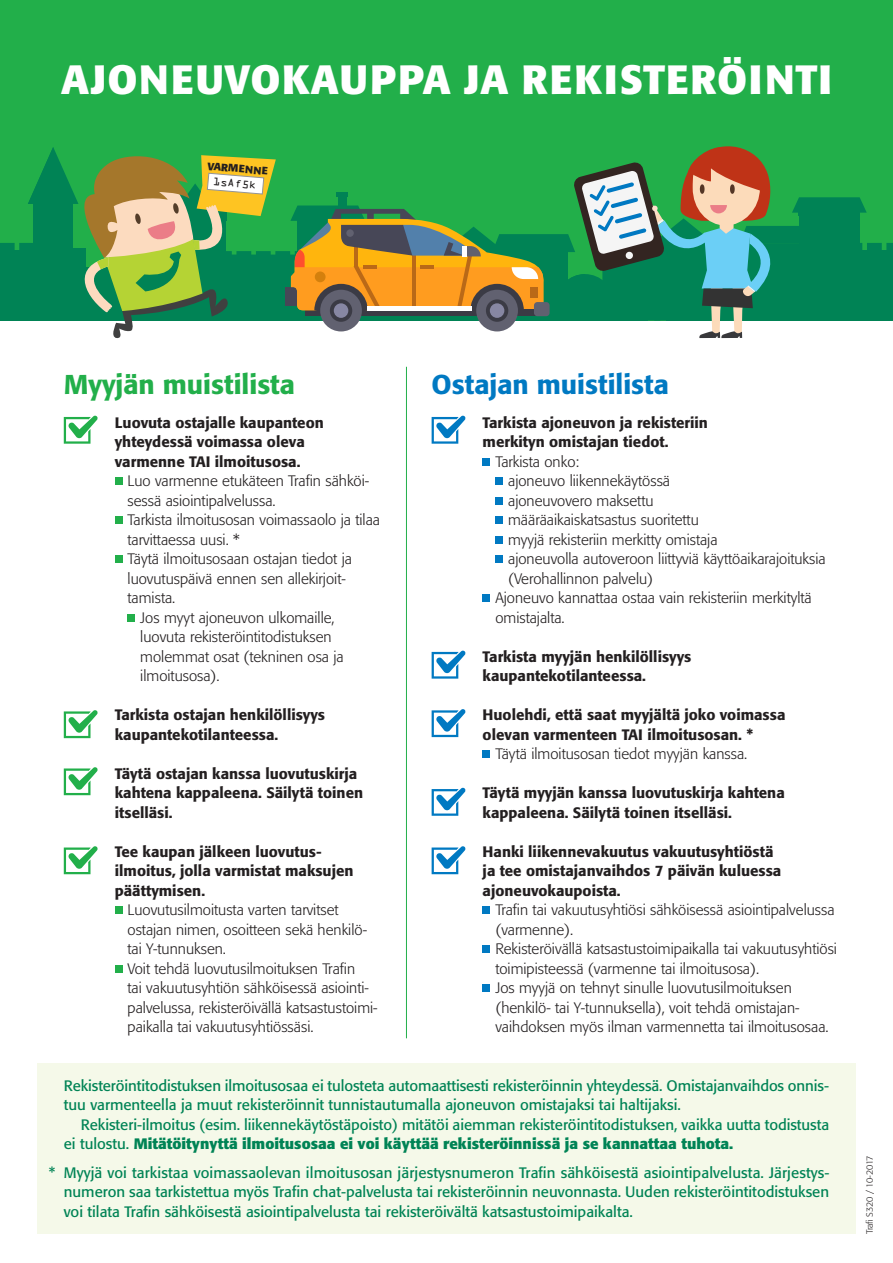
<style>
.page{position:relative;width:893px;height:1263px;background:#fff}
.page>*{position:absolute;margin:0;border:0;box-sizing:border-box;transform-origin:0 0}
.t1{font:700 40.5px "Formata";letter-spacing:.045em;color:#fff}
.t2{font:500 27px "Formata";color:#0079c2}
.t3{font:500 27px "Formata";color:#22af4a}
.t4{font:300 15px/19.5px "Formata";color:#231f20}
.t5{font:15px/19.5px "Formata";color:#008355}
.t6{font:500 15px/19.5px "Formata";color:#231f20}
.t7{font:700 10.5px "Formata";color:#231f20;scale:1.04 1}
.t8{font:9.75px "OCRA Std";color:#231f20;scale:1.04 1}
.t9{font:300 9px "Formata";letter-spacing:-.025em;color:#231f20}
.s1{font-weight:700}
</style>
<div class="page">
<div style="left:0;top:0;width:893px;height:320px;background:#22af4a"></div>
<div style="left:37px;top:1064px;width:819px;height:170px;background:#f5f9e9"></div>
<div style="left:115px;top:477px;width:7px;height:8px;background:#22af4a"></div>
<div style="left:115px;top:516px;width:7px;height:8px;background:#22af4a"></div>
<div style="left:115px;top:555px;width:7px;height:8px;background:#22af4a"></div>
<div style="left:128px;top:614px;width:7px;height:7px;background:#22af4a"></div>
<div style="left:115px;top:906px;width:7px;height:8px;background:#22af4a"></div>
<div style="left:115px;top:965px;width:7px;height:7px;background:#22af4a"></div>
<div style="left:483px;top:458px;width:7px;height:7px;background:#0079c2"></div>
<div style="left:495px;top:477px;width:8px;height:8px;background:#0079c2"></div>
<div style="left:495px;top:497px;width:8px;height:7px;background:#0079c2"></div>
<div style="left:495px;top:516px;width:8px;height:8px;background:#0079c2"></div>
<div style="left:495px;top:536px;width:8px;height:7px;background:#0079c2"></div>
<div style="left:495px;top:555px;width:8px;height:8px;background:#0079c2"></div>
<div style="left:483px;top:594px;width:7px;height:8px;background:#0079c2"></div>
<div style="left:483px;top:750px;width:7px;height:8px;background:#0079c2"></div>
<div style="left:483px;top:906px;width:7px;height:8px;background:#0079c2"></div>
<div style="left:483px;top:945px;width:7px;height:8px;background:#0079c2"></div>
<div style="left:483px;top:984px;width:7px;height:8px;background:#0079c2"></div>
<svg style="left:64px;top:415px;width:34px;height:29px"></svg>
<svg style="left:64px;top:710px;width:34px;height:28px"></svg>
<svg style="left:64px;top:767px;width:34px;height:28px"></svg>
<svg style="left:64px;top:846px;width:34px;height:28px"></svg>
<svg style="left:432px;top:415px;width:34px;height:29px"></svg>
<svg style="left:432px;top:650px;width:34px;height:29px"></svg>
<svg style="left:432px;top:709px;width:34px;height:28px"></svg>
<svg style="left:432px;top:787px;width:34px;height:29px"></svg>
<svg style="left:432px;top:846px;width:34px;height:28px"></svg>
<hr style="left:406px;top:367px;width:1px;height:671px;background:#22af4a">
<svg style="left:0;top:146px;width:893px;height:193px"></svg>
<h1 class="t1" style="left:61px;top:54px;width:772px">AJONEUVOKAUPPA JA REKISTERÖINTI</h1>
<p class="t7" style="left:208px;top:159px;width:38px;rotate:5deg">VARMenne</p>
<p class="t8" style="left:214px;top:177px;width:43px;rotate:5deg">1sAf5k</p>
<h2 class="t3" style="left:64px;top:367px;width:233px">Myyjän muistilista</h2>
<p class="t6" style="left:115px;top:412px;width:211px">Luovuta ostajalle kaupanteon yhteydessä voimassa oleva varmenne TAI ilmoitusosa.</p>
<p class="t4" style="left:128px;top:471px;width:243px">Luo varmenne etukäteen Trafin sähköi-</p>
<p class="t4" style="left:128px;top:491px;width:150px">sessä asiointipalvelussa.</p>
<p class="t4" style="left:128px;top:510px;width:254px">Tarkista ilmoitusosan voimassaolo ja tilaa</p>
<p class="t4" style="left:128px;top:530px;width:114px">tarvittaessa uusi. *</p>
<p class="t4" style="left:128px;top:549px;width:226px">Täytä ilmoitusosaan ostajan tiedot ja</p>
<p class="t4" style="left:128px;top:569px;width:220px">luovutuspäivä ennen sen allekirjoit-</p>
<p class="t4" style="left:128px;top:588px;width:49px">tamista.</p>
<p class="t4" style="left:140px;top:608px;width:196px">Jos myyt ajoneuvon ulkomaille,</p>
<p class="t4" style="left:140px;top:627px;width:193px">luovuta rekisteröintitodistuksen</p>
<p class="t4" style="left:140px;top:647px;width:205px">molemmat osat (tekninen osa ja</p>
<p class="t4" style="left:140px;top:666px;width:81px">ilmoitusosa).</p>
<p class="t6" style="left:115px;top:705px;width:212px">Tarkista ostajan henkilöllisyys kaupantekotilanteessa.</p>
<p class="t6" style="left:115px;top:763px;width:250px">Täytä ostajan kanssa luovutuskirja kahtena kappaleena. Säilytä toinen itselläsi.</p>
<p class="t6" style="left:115px;top:841px;width:240px">Tee kaupan jälkeen luovutus&shy;ilmoitus, jolla varmistat maksujen päättymisen.</p>
<p class="t4" style="left:128px;top:900px;width:252px">Luovutusilmoitusta varten tarvitset ostajan nimen, osoitteen sekä henkilö&shy;tai Y-tunnuksen.<br>Voit tehdä luovutusilmoituksen Trafin<br>tai vakuutusyhtiön sähköisessä asiointi&shy;palvelussa, rekisteröivällä katsastustoimi&shy;paikalla tai vakuutusyhtiössäsi.</p>
<h2 class="t2" style="left:432px;top:367px;width:239px">Ostajan muistilista</h2>
<p class="t6" style="left:483px;top:412px;width:227px">Tarkista ajoneuvon ja rekisteriin merkityn omistajan tiedot.</p>
<p class="t4" style="left:495px;top:452px;width:85px">Tarkista onko:</p>
<p class="t4" style="left:508px;top:471px;width:163px">ajoneuvo liikennekäytössä</p>
<p class="t4" style="left:508px;top:491px;width:147px">ajoneuvovero maksettu</p>
<p class="t4" style="left:508px;top:510px;width:192px">määräaikaiskatsastus suoritettu</p>
<p class="t4" style="left:508px;top:530px;width:211px">myyjä rekisteriin merkitty omistaja</p>
<p class="t4" style="left:508px;top:549px;width:319px">ajoneuvolla autoveroon liittyviä käyttöaikarajoituksia</p>
<p class="t4" style="left:508px;top:569px;width:147px">(Verohallinnon palvelu)</p>
<p class="t4" style="left:495px;top:588px;width:318px">Ajoneuvo kannattaa ostaa vain rekisteriin merkityltä</p>
<p class="t4" style="left:495px;top:608px;width:71px">omistajalta.</p>
<p class="t6" style="left:483px;top:646px;width:210px">Tarkista myyjän henkilöllisyys kaupantekotilanteessa.</p>
<p class="t6" style="left:483px;top:705px;width:304px">Huolehdi, että saat myyjältä joko voimassa olevan varmenteen TAI ilmoitusosan. *</p>
<p class="t4" style="left:495px;top:744px;width:253px">Täytä ilmoitusosan tiedot myyjän kanssa.</p>
<p class="t6" style="left:483px;top:783px;width:304px">Täytä myyjän kanssa luovutuskirja kahtena kappaleena. Säilytä toinen itselläsi.</p>
<p class="t6" style="left:483px;top:841px;width:300px">Hanki liikennevakuutus vakuutusyhtiöstä ja tee omistajanvaihdos 7 päivän kuluessa ajoneuvokaupoista.</p>
<p class="t4" style="left:495px;top:900px;width:343px">Trafin tai vakuutusyhtiösi sähköisessä asiointipalvelussa (varmenne).<br>Rekisteröivällä katsastustoimipaikalla tai vakuutusyhtiösi toimipisteessä (varmenne tai ilmoitusosa).<br>Jos myyjä on tehnyt sinulle luovutusilmoituksen (henkilö- tai Y-tunnuksella), voit tehdä omistajan&shy;vaihdoksen myös ilman varmennetta tai ilmoitusosaa.</p>
<p class="t5" style="left:64px;top:1076px;width:767px">Rekisteröintitodistuksen ilmoitusosaa ei tulosteta automaattisesti rekisteröinnin yhteydessä. Omistajanvaihdos onnis&shy;tuu varmenteella ja muut rekisteröinnit tunnistautumalla ajoneuvon omistajaksi tai haltijaksi.</p>
<p class="t5" style="left:64px;top:1115px;width:767px;text-indent:17px">Rekisteri-ilmoitus (esim. liikennekäytöstäpoisto) mitätöi aiemman rekisteröintitodistuksen, vaikka uutta todistusta ei tulostu. <span class="s1">Mitätöitynyttä ilmoitusosaa ei voi käyttää rekisteröinnissä ja se kannattaa tuhota.</span></p>
<p class="t5" style="left:64px;top:1163px;width:767px;text-align:justify">Myyjä voi tarkistaa voimassaolevan ilmoitusosan järjestysnumeron Trafin sähköisestä asiointipalvelusta. Järjestys&shy;numeron saa tarkistettua myös Trafin chat-palvelusta tai rekisteröinnin neuvonnasta. Uuden rekisteröintitodistuksen voi tilata Trafin sähköisestä asiointipalvelusta tai rekisteröivältä katsastustoimipaikalta.</p>
<p class="t5" style="left:49px;top:1163px;width:8px">*</p>
<p class="t9" style="left:864px;top:1234px;width:80px;rotate:-90deg">Trafi S320 / 10-2017</p>
</div>
